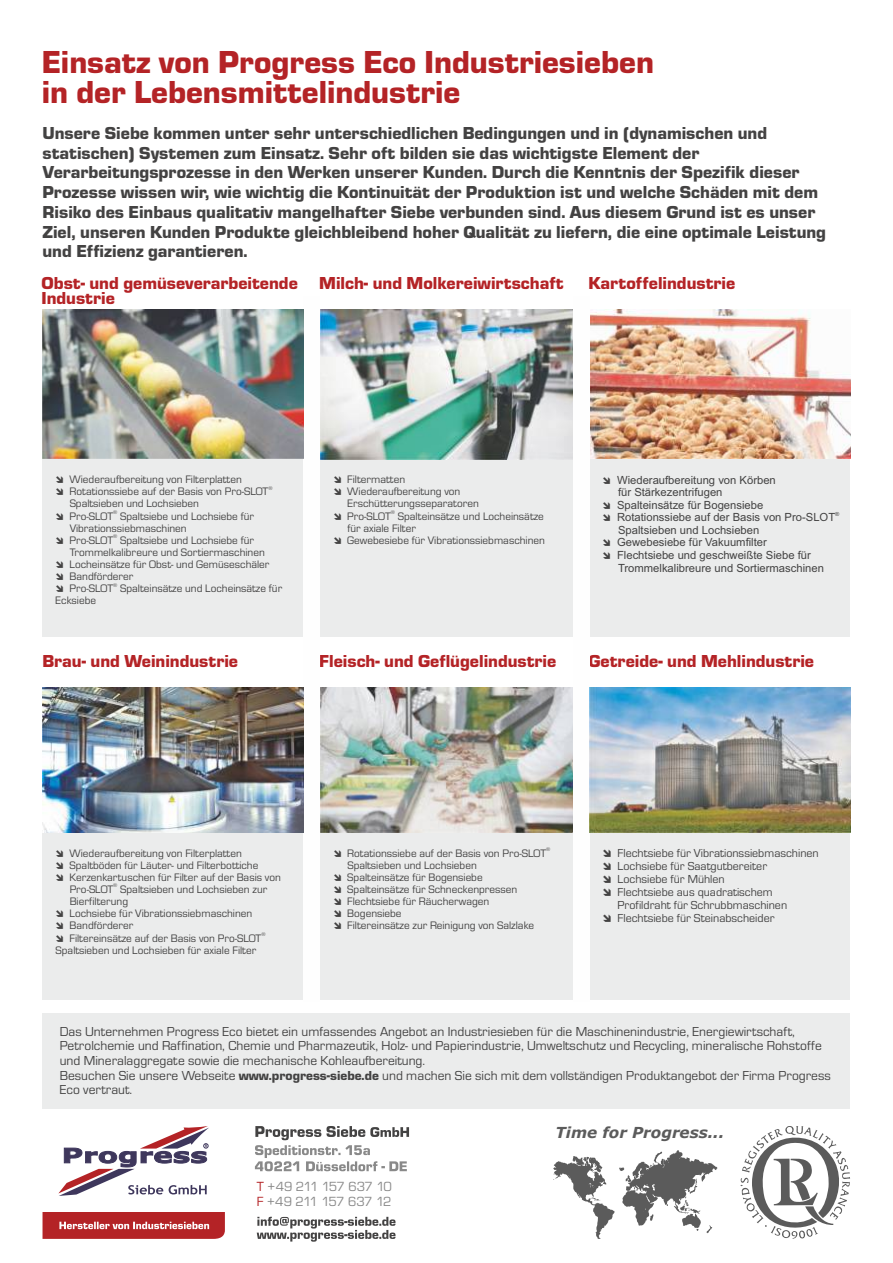
<style>
.page{position:relative;width:893px;height:1263px;background:#fff}
.page>*{position:absolute;margin:0;border:0;box-sizing:border-box;transform-origin:0 0}
.t1{font:900 33px/29.5px "Eurostar";color:#b42326}
.t2{font:900 18px/19.6px "Eurostar";color:#434242}
.t3{font:900 18px/15.1px "Eurostar";color:#b42326}
.t4{font:italic 700 15.3px "Verdana";color:#5b5b5b}
.t5{font:13.8px/14.9px "Eurostar";letter-spacing:-.055em;color:#898989}
.t6{font:13.5px/14.5px "Eurostar";color:#434242}
.t7{font:12px/12.9px "Eurostar";color:#434242}
.t8{font:11.25px/12.1px "Eurostar";color:#434242}
.t9{font:11.25px/12.6px "Arial";color:#434242}
.t10{font:5.7px "Eurostar";color:#434242}
.t11{font:5.7px "Arial";color:#434242}
.s1{font-weight:900}
.s2{color:#b42326}
</style>
<div class="page">
<div style="left:43px;top:310px;width:807px;height:327px;background:#ebecec"></div>
<div style="left:43px;top:687px;width:807px;height:313px;background:#ebecec"></div>
<img style="left:589px;top:310px;width:261px;height:149px">
<div style="left:43px;top:1014px;width:807px;height:95px;background:#ebecec"></div>
<div style="left:304px;top:297px;width:16px;height:705px;background:#fefefe"></div>
<div style="left:573px;top:297px;width:16px;height:705px;background:#fefefe"></div>
<img style="left:43px;top:309px;width:261px;height:150px">
<img style="left:320px;top:310px;width:253px;height:149px">
<img style="left:43px;top:687px;width:261px;height:146px">
<img style="left:320px;top:687px;width:253px;height:146px">
<img style="left:589px;top:687px;width:261px;height:146px">
<svg style="left:741px;top:1126px;width:109px;height:113px"></svg>
<svg style="left:58px;top:1126px;width:151px;height:70px"></svg>
<svg style="left:43px;top:1212px;width:182px;height:27px;background:#bc3b3d"></svg>
<svg style="left:257px;top:1217px;width:138px;height:25px"></svg>
<svg style="left:255px;top:1126px;width:154px;height:45px"></svg>
<svg style="left:553px;top:1150px;width:164px;height:89px"></svg>
<h1 class="t1" style="left:42px;top:49px;width:614px">Einsatz von Progress Eco Industriesieben in der Lebensmittelindustrie</h1>
<p class="t2" style="left:43px;top:124px;width:785px">Unsere Siebe kommen unter sehr unterschiedlichen Bedingungen und in (dynamischen und statischen) Systemen zum Einsatz. Sehr oft bilden sie das wichtigste Element der Verarbeitungsprozesse in den Werken unserer Kunden. Durch die Kenntnis der Spezifik dieser Prozesse wissen wir, wie wichtig die Kontinuität der Produktion ist und welche Schäden mit dem Risiko des Einbaus qualitativ mangelhafter Siebe verbunden sind. Aus diesem Grund ist es unser Ziel, unseren Kunden Produkte gleichbleibend hoher Qualität zu liefern, die eine optimale Leistung und Effizienz garantieren.</p>
<h2 class="t3" style="left:42px;top:277px;width:258px">Obst- und gemüseverarbeitende<br>Industrie</h2>
<h2 class="t3" style="left:319px;top:277px;width:246px">Milch- und Molkereiwirtschaft</h2>
<h2 class="t3" style="left:588px;top:277px;width:148px">Kartoffelindustrie</h2>
<p class="t8" style="left:70px;top:474px;width:174px">Wiederaufbereitung von Filterplatten</p>
<p class="t10" style="left:268px;top:485px;width:6px">®</p>
<p class="t8" style="left:70px;top:486px;width:200px">Rotationssiebe auf der Basis von Pro-SLOT<br>Spaltsieben und Lochsieben</p>
<p class="t10" style="left:113px;top:509px;width:6px">®</p>
<p class="t8" style="left:70px;top:510px;width:186px">Pro-SLOT Spaltsiebe und Lochsiebe für<br>Vibrationssiebmaschinen</p>
<p class="t10" style="left:113px;top:534px;width:6px">®</p>
<p class="t8" style="left:70px;top:535px;width:201px">Pro-SLOT Spaltsiebe und Lochsiebe für Trommelkalibreure und Sortiermaschinen Locheinsätze für Obst- und Gemüseschäler Bandförderer</p>
<p class="t10" style="left:113px;top:582px;width:6px">®</p>
<p class="t8" style="left:56px;top:583px;width:228px;text-indent:14px">Pro-SLOT Spalteinsätze und Locheinsätze für<br>Ecksiebe</p>
<p class="t8" style="left:347px;top:474px;width:133px">Filtermatten<br>Wiederaufbereitung von<br>Erschütterungsseparatoren</p>
<p class="t10" style="left:391px;top:509px;width:6px">®</p>
<p class="t8" style="left:347px;top:510px;width:199px">Pro-SLOT Spalteinsätze und Locheinsätze für axiale Filter<br>Gewebesiebe für Vibrationssiebmaschinen</p>
<p class="t9" style="left:617px;top:474px;width:160px">Wiederaufbereitung von Körben für Stärkezentrifugen<br>Spalteinsätze für Bogensiebe</p>
<p class="t11" style="left:835px;top:511px;width:6px">®</p>
<p class="t9" style="left:617px;top:512px;width:220px">Rotationssiebe auf der Basis von Pro-SLOT Spaltsieben und Lochsieben<br>Gewebesiebe für Vakuumfilter<br>Flechtsiebe und geschweißte Siebe für Trommelkalibreure und Sortiermaschinen</p>
<h2 class="t3" style="left:43px;top:654px;width:197px">Brau- und Weinindustrie</h2>
<h2 class="t3" style="left:319px;top:654px;width:239px">Fleisch- und Geflügelindustrie</h2>
<h2 class="t3" style="left:588px;top:654px;width:227px">Getreide- und Mehlindustrie</h2>
<p class="t8" style="left:70px;top:848px;width:213px">Wiederaufbereitung von Filterplatten<br>Spaltböden für Läuter- und Filterbottiche<br>Kerzenkartuschen für Filter auf der Basis von</p>
<p class="t10" style="left:113px;top:883px;width:6px">®</p>
<p class="t8" style="left:70px;top:884px;width:199px">Pro-SLOT Spaltsieben und Lochsieben zur<br>Bierfilterung<br>Lochsiebe für Vibrationssiebmaschinen<br>Bandförderer</p>
<p class="t10" style="left:261px;top:931px;width:6px">®</p>
<p class="t8" style="left:56px;top:932px;width:207px;text-indent:14px">Filtereinsätze auf der Basis von Pro-SLOT<br>Spaltsieben und Lochsieben für axiale Filter</p>
<p class="t10" style="left:546px;top:847px;width:6px">®</p>
<p class="t8" style="left:347px;top:848px;width:200px">Rotationssiebe auf der Basis von Pro-SLOT<br>Spaltsieben und Lochsieben<br>Spalteinsätze für Bogensiebe<br>Spalteinsätze für Schneckenpressen<br>Flechtsiebe für Räucherwagen<br>Bogensiebe<br>Filtereinsätze zur Reinigung von Salzlake</p>
<p class="t7" style="left:617px;top:848px;width:203px">Flechtsiebe für Vibrationssiebmaschinen Lochsiebe für Saatgutbereiter Lochsiebe für Mühlen<br>Flechtsiebe aus quadratischem Profildraht für Schrubbmaschinen Flechtsiebe für Steinabscheider</p>
<p class="t6" style="left:60px;top:1025px;width:773px">Das Unternehmen Progress Eco bietet ein umfassendes Angebot an Industriesieben für die Maschinenindustrie, Energiewirtschaft, Petrolchemie und Raffination, Chemie und Pharmazeutik, Holz- und Papierindustrie, Umweltschutz und Recycling, mineralische Rohstoffe und Mineralaggregate sowie die mechanische Kohleaufbereitung.<br>Besuchen Sie unsere Webseite <span class="s1">www.progress-siebe.de</span> und machen Sie sich mit dem vollständigen Produktangebot der Firma Progress Eco vertraut.</p>
<p class="t5" style="left:257px;top:1180px;width:137px"><span class="s2">T</span> +49 211 157 637 10<br><span class="s2">F</span> +49 211 157 637 12</p>
<h3 class="t4" style="left:555px;top:1126px;width:170px">Time for Progress...</h3>
</div>
